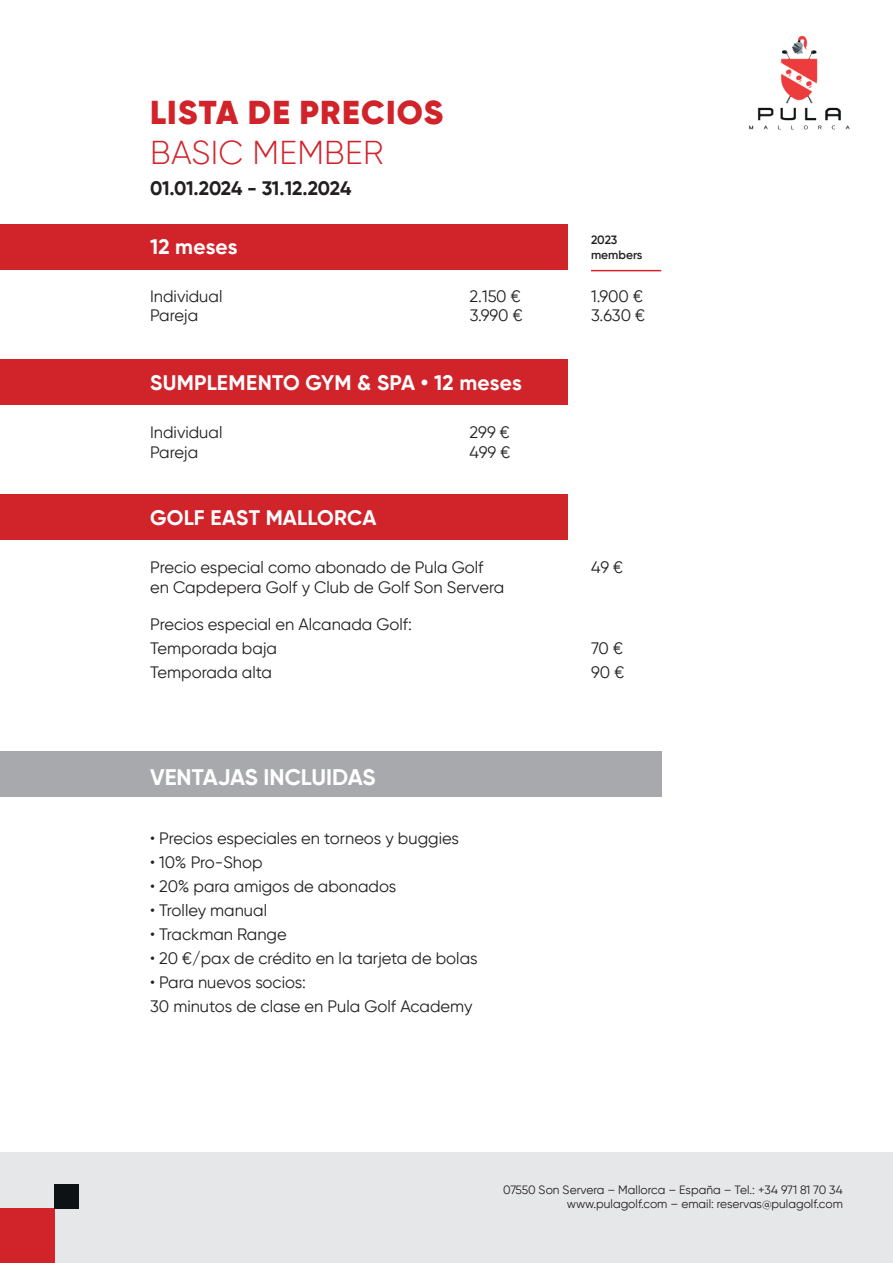
<style>
.page{position:relative;width:893px;height:1263px;background:#fff}
.page>*{position:absolute;margin:0;border:0;box-sizing:border-box;transform-origin:0 0}
.t1{font:900 33px "Gilroy";letter-spacing:.04em;color:#d1232a}
.t2{font:300 33px "Gilroy";letter-spacing:.01em;color:#d1232a}
.t3{font:700 22.5px "Gilroy";color:#fff}
.t4{font:700 21px "Gilroy";letter-spacing:.005em;color:#fff}
.t5{font:700 19.5px "Gilroy";letter-spacing:-.015em;color:#231f20}
.t6{font:16.5px/24px "Gilroy";color:#231f20}
.t7{font:12px/14.4px "Gilroy";color:#231f20;text-align:right}
.t8{font:600 12px/14.4px "Gilroy";color:#231f20}
</style>
<div class="page">
<div style="left:0;top:1152px;width:893px;height:111px;background:#e6e7e9"></div>
<div style="left:0;top:224px;width:568px;height:46px;background:#d1232a"></div>
<div style="left:0;top:359px;width:568px;height:46px;background:#d1232a"></div>
<div style="left:0;top:494px;width:568px;height:45px;background:#d1232a"></div>
<div style="left:0;top:751px;width:661px;height:46px;background:#a8a9ad"></div>
<img style="left:749px;top:35px;width:101px;height:95px">
<hr style="left:591px;top:270px;width:70px;height:1px;background:#d1232a">
<div style="left:0;top:1209px;width:54px;height:54px;background:#d1232a"></div>
<div style="left:54px;top:1184px;width:25px;height:25px;background:#0d1214"></div>
<h1 class="t1" style="left:150px;top:92px;width:294px">LISTA DE PRECIOS</h1>
<h1 class="t2" style="left:150px;top:132px;width:235px">BASIC MEMBER</h1>
<p class="t5" style="left:150px;top:176px;width:203px">01.01.2024 - 31.12.2024</p>
<p class="t8" style="left:591px;top:233px;width:53px">2023 members</p>
<p class="t4" style="left:150px;top:233px;width:89px">12 meses</p>
<p class="t6" style="left:150px;top:284px;width:74px">Individual</p>
<p class="t6" style="left:470px;top:284px;width:52px">2.150 €</p>
<p class="t6" style="left:591px;top:284px;width:53px">1.900 €</p>
<p class="t6" style="left:150px;top:303px;width:50px">Pareja</p>
<p class="t6" style="left:470px;top:303px;width:54px">3.990 €</p>
<p class="t6" style="left:591px;top:303px;width:55px">3.630 €</p>
<p class="t4" style="left:150px;top:370px;width:373px">SUMPLEMENTO GYM &amp; SPA • 12 meses</p>
<p class="t6" style="left:150px;top:420px;width:74px">Individual</p>
<p class="t6" style="left:470px;top:420px;width:42px">299 €</p>
<p class="t6" style="left:150px;top:440px;width:50px">Pareja</p>
<p class="t6" style="left:470px;top:440px;width:42px">499 €</p>
<p class="t4" style="left:150px;top:504px;width:228px">GOLF EAST MALLORCA</p>
<p class="t6" style="left:150px;top:555px;width:335px">Precio especial como abonado de Pula Golf</p>
<p class="t6" style="left:591px;top:555px;width:33px">49 €</p>
<p class="t6" style="left:150px;top:575px;width:356px">en Capdepera Golf y Club de Golf Son Servera</p>
<p class="t6" style="left:150px;top:612px;width:263px">Precios especial en Alcanada Golf:<br>Temporada baja</p>
<p class="t6" style="left:591px;top:636px;width:33px">70 €</p>
<p class="t6" style="left:150px;top:660px;width:123px">Temporada alta</p>
<p class="t6" style="left:591px;top:660px;width:35px">90 €</p>
<h2 class="t3" style="left:150px;top:763px;width:227px">VENTAJAS INCLUIDAS</h2>
<p class="t6" style="left:150px;top:826px;width:310px">• Precios especiales en torneos y buggies</p>
<p class="t6" style="left:150px;top:850px;width:114px">• 10% Pro-Shop</p>
<p class="t6" style="left:150px;top:874px;width:248px">• 20% para amigos de abonados</p>
<p class="t6" style="left:150px;top:898px;width:118px">• Trolley manual</p>
<p class="t6" style="left:150px;top:922px;width:138px">• Trackman Range</p>
<p class="t6" style="left:150px;top:946px;width:329px">• 20 €/pax de crédito en la tarjeta de bolas</p>
<p class="t6" style="left:150px;top:970px;width:324px">• Para nuevos socios:<br>30 minutos de clase en Pula Golf Academy</p>
<p class="t7" style="left:503px;top:1182px;width:341px">07550 Son Servera – Mallorca – España – Tel.: +34 971 81 70 34 www.pulagolf.com – email: reservas@pulagolf.com</p>
</div>
